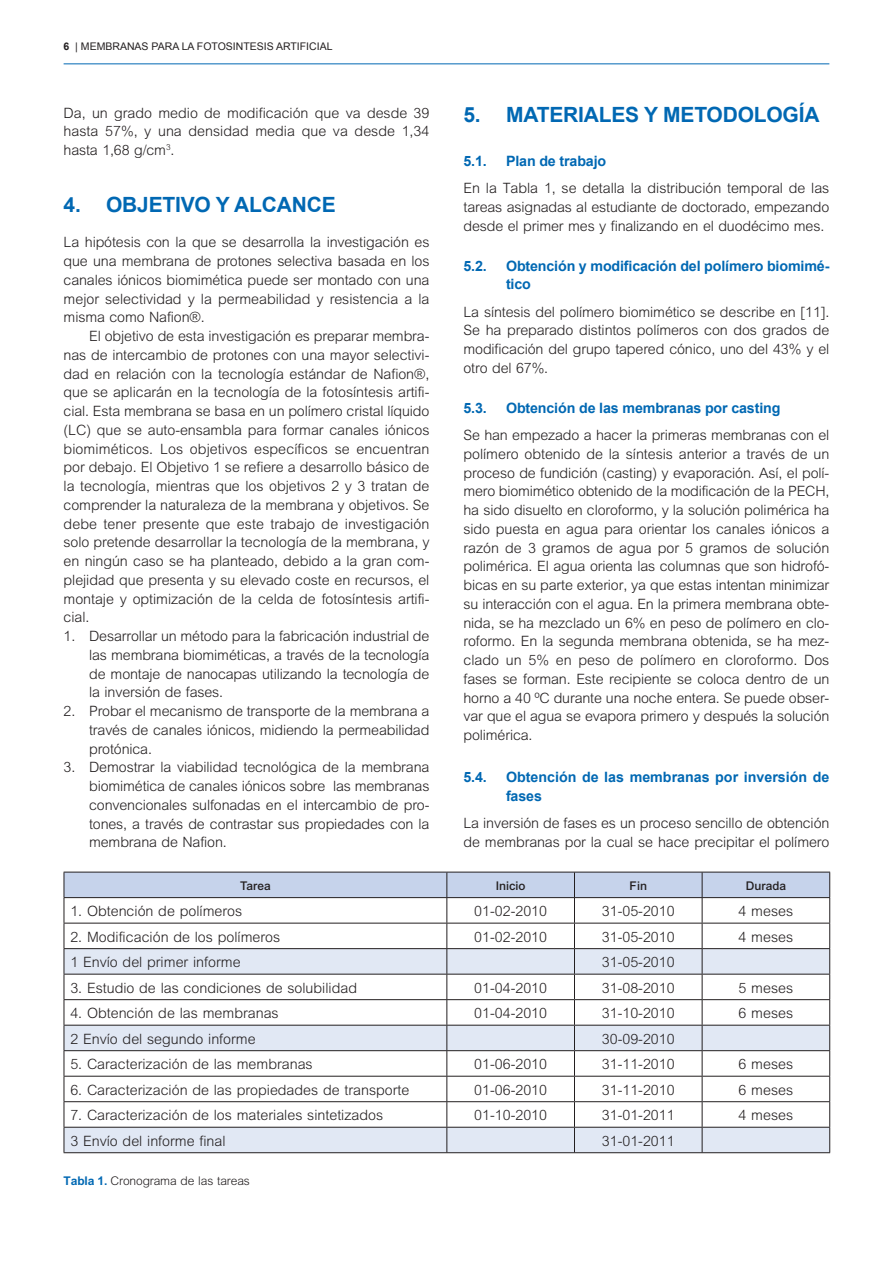
<style>
.page{position:relative;width:893px;height:1263px;background:#fff}
.page>*{position:absolute;margin:0;border:0;box-sizing:border-box;transform-origin:0 0}
.t1{font:700 21px "Arial";letter-spacing:-.01em;color:#0168b3}
.t2{font:300 14.25px/18.8px "M Arial";color:#231f20;text-align:justify}
.t3{font:700 14.25px/18.8px "Arial";letter-spacing:-.01em;color:#0168b3}
.t4{font:300 12px "M Arial";letter-spacing:-.01em;color:#231f20}
.t5{font:500 12px "Arial";color:#231f20}
.t6{font:10.5px "Arial";color:#231f20}
.s1{font-weight:700}
.s2{font-weight:700;color:#0168b3}
</style>
<div class="page">
<hr style="left:64px;top:63px;width:765px;height:1px;background:#0168b3">
<hr style="left:64px;top:1152px;width:766px;height:1px;background:#231f20">
<svg style="left:64px;top:872px;width:766px;height:280px"></svg>
<hr style="left:64px;top:897px;width:766px;height:1px;background:#231f20">
<p class="t6" style="left:64px;top:41px;width:270px"><span class="s1">6</span> | MEMBRANAS PARA LA FOTOSINTESIS ARTIFICIAL</p>
<p class="t2" style="left:64px;top:104px;width:367px">Da, un grado medio de modificación que va desde 39 hasta 57%, y una densidad media que va desde 1,34 hasta 1,68 g/cm<sup>3</sup>.</p>
<h1 class="t1" style="left:64px;top:193px;width:273px">4. OBJETIVO Y ALCANCE</h1>
<p class="t2" style="left:64px;top:234px;width:367px">La hipótesis con la que se desarrolla la investigación es que una membrana de protones selectiva basada en los canales iónicos biomimética puede ser montado con una mejor selectividad y la permeabilidad y resistencia a la misma como Nafion®.</p>
<p class="t2" style="left:64px;top:328px;width:367px;text-indent:26px">El objetivo de esta investigación es preparar membra&shy;nas de intercambio de protones con una mayor selectivi&shy;dad en relación con la tecnología estándar de Nafion®, que se aplicarán en la tecnología de la fotosíntesis artifi&shy;cial. Esta membrana se basa en un polímero cristal líquido (LC) que se auto-ensambla para formar canales iónicos biomiméticos. Los objetivos específicos se encuentran por debajo. El Objetivo 1 se refiere a desarrollo básico de la tecnología, mientras que los objetivos 2 y 3 tratan de comprender la naturaleza de la membrana y objetivos. Se debe tener presente que este trabajo de investigación solo pretende desarrollar la tecnología de la membrana, y en ningún caso se ha planteado, debido a la gran com&shy;plejidad que presenta y su elevado coste en recursos, el montaje y optimización de la celda de fotosíntesis artifi&shy;cial.</p>
<p class="t2" style="left:89px;top:628px;width:342px;text-indent:-26px">1. Desarrollar un método para la fabricación industrial de las membrana biomiméticas, a través de la tecnología de montaje de nanocapas utilizando la tecnología de la inversión de fases.</p>
<p class="t2" style="left:89px;top:703px;width:342px;text-indent:-26px">2. Probar el mecanismo de transporte de la membrana a través de canales iónicos, midiendo la permeabilidad protónica.</p>
<p class="t2" style="left:89px;top:759px;width:342px;text-indent:-26px">3. Demostrar la viabilidad tecnológica de la membrana biomimética de canales iónicos sobre las membranas convencionales sulfonadas en el intercambio de pro&shy;tones, a través de contrastar sus propiedades con la membrana de Nafion.</p>
<h1 class="t1" style="left:463px;top:103px;width:357px">5. MATERIALES Y METODOLOGÍA</h1>
<p class="t3" style="left:463px;top:152px;width:25px">5.1.</p>
<p class="t3" style="left:506px;top:152px;width:102px">Plan de trabajo</p>
<p class="t2" style="left:463px;top:180px;width:367px">En la Tabla 1, se detalla la distribución temporal de las tareas asignadas al estudiante de doctorado, empezando desde el primer mes y finalizando en el duodécimo mes.</p>
<p class="t3" style="left:463px;top:256px;width:25px">5.2.</p>
<p class="t3" style="left:506px;top:256px;width:325px">Obtención y modificación del polímero biomimé&shy;tico</p>
<p class="t2" style="left:463px;top:304px;width:367px">La síntesis del polímero biomimético se describe en [11].<br>Se ha preparado distintos polímeros con dos grados de modificación del grupo tapered cónico, uno del 43% y el otro del 67%.</p>
<p class="t3" style="left:463px;top:399px;width:25px">5.3.</p>
<p class="t3" style="left:506px;top:399px;width:276px">Obtención de las membranas por casting</p>
<p class="t2" style="left:463px;top:427px;width:367px">Se han empezado a hacer la primeras membranas con el polímero obtenido de la síntesis anterior a través de un proceso de fundición (casting) y evaporación. Así, el polí&shy;mero biomimético obtenido de la modificación de la PECH, ha sido disuelto en cloroformo, y la solución polimérica ha sido puesta en agua para orientar los canales iónicos a razón de 3 gramos de agua por 5 gramos de solución polimérica. El agua orienta las columnas que son hidrofó&shy;bicas en su parte exterior, ya que estas intentan minimizar su interacción con el agua. En la primera membrana obte&shy;nida, se ha mezclado un 6% en peso de polímero en clo&shy;roformo. En la segunda membrana obtenida, se ha mez&shy;clado un 5% en peso de polímero en cloroformo. Dos fases se forman. Este recipiente se coloca dentro de un horno a 40 ºC durante una noche entera. Se puede obser&shy;var que el agua se evapora primero y después la solución polimérica.</p>
<p class="t3" style="left:463px;top:768px;width:25px">5.4.</p>
<p class="t3" style="left:506px;top:768px;width:325px">Obtención de las membranas por inversión de fases</p>
<p class="t2" style="left:463px;top:815px;width:367px">La inversión de fases es un proceso sencillo de obtención de membranas por la cual se hace precipitar el polímero</p>
<p class="t5" style="left:240px;top:881px;width:32px">Tarea</p>
<p class="t5" style="left:496px;top:881px;width:31px">Inicio</p>
<p class="t5" style="left:629px;top:881px;width:19px">Fin</p>
<p class="t5" style="left:745px;top:881px;width:42px">Durada</p>
<p class="t2" style="left:70px;top:903px;width:173px">1. Obtención de polímeros</p>
<p class="t2" style="left:474px;top:903px;width:74px">01-02-2010</p>
<p class="t2" style="left:602px;top:903px;width:74px">31-05-2010</p>
<p class="t2" style="left:738px;top:903px;width:56px">4 meses</p>
<p class="t2" style="left:70px;top:928px;width:211px">2. Modificación de los polímeros</p>
<p class="t2" style="left:474px;top:928px;width:74px">01-02-2010</p>
<p class="t2" style="left:602px;top:928px;width:74px">31-05-2010</p>
<p class="t2" style="left:738px;top:928px;width:56px">4 meses</p>
<p class="t2" style="left:70px;top:954px;width:172px">1 Envío del primer informe</p>
<p class="t2" style="left:602px;top:954px;width:74px">31-05-2010</p>
<p class="t2" style="left:70px;top:979px;width:288px">3. Estudio de las condiciones de solubilidad</p>
<p class="t2" style="left:474px;top:979px;width:74px">01-04-2010</p>
<p class="t2" style="left:602px;top:979px;width:74px">31-08-2010</p>
<p class="t2" style="left:738px;top:979px;width:56px">5 meses</p>
<p class="t2" style="left:70px;top:1005px;width:210px">4. Obtención de las membranas</p>
<p class="t2" style="left:474px;top:1005px;width:74px">01-04-2010</p>
<p class="t2" style="left:602px;top:1005px;width:74px">31-10-2010</p>
<p class="t2" style="left:738px;top:1005px;width:56px">6 meses</p>
<p class="t2" style="left:70px;top:1030px;width:187px">2 Envío del segundo informe</p>
<p class="t2" style="left:602px;top:1030px;width:74px">30-09-2010</p>
<p class="t2" style="left:70px;top:1056px;width:244px">5. Caracterización de las membranas</p>
<p class="t2" style="left:474px;top:1056px;width:74px">01-06-2010</p>
<p class="t2" style="left:602px;top:1056px;width:74px">31-11-2010</p>
<p class="t2" style="left:738px;top:1056px;width:56px">6 meses</p>
<p class="t2" style="left:70px;top:1081px;width:340px">6. Caracterización de las propiedades de transporte</p>
<p class="t2" style="left:474px;top:1081px;width:74px">01-06-2010</p>
<p class="t2" style="left:602px;top:1081px;width:74px">31-11-2010</p>
<p class="t2" style="left:738px;top:1081px;width:56px">6 meses</p>
<p class="t2" style="left:70px;top:1107px;width:314px">7. Caracterización de los materiales sintetizados</p>
<p class="t2" style="left:474px;top:1107px;width:74px">01-10-2010</p>
<p class="t2" style="left:602px;top:1107px;width:74px">31-01-2011</p>
<p class="t2" style="left:738px;top:1107px;width:56px">4 meses</p>
<p class="t2" style="left:70px;top:1132px;width:157px">3 Envío del informe final</p>
<p class="t2" style="left:602px;top:1132px;width:74px">31-01-2011</p>
<p class="t4" style="left:64px;top:1177px;width:188px"><span class="s2">Tabla 1.</span> Cronograma de las tareas</p>
</div>
